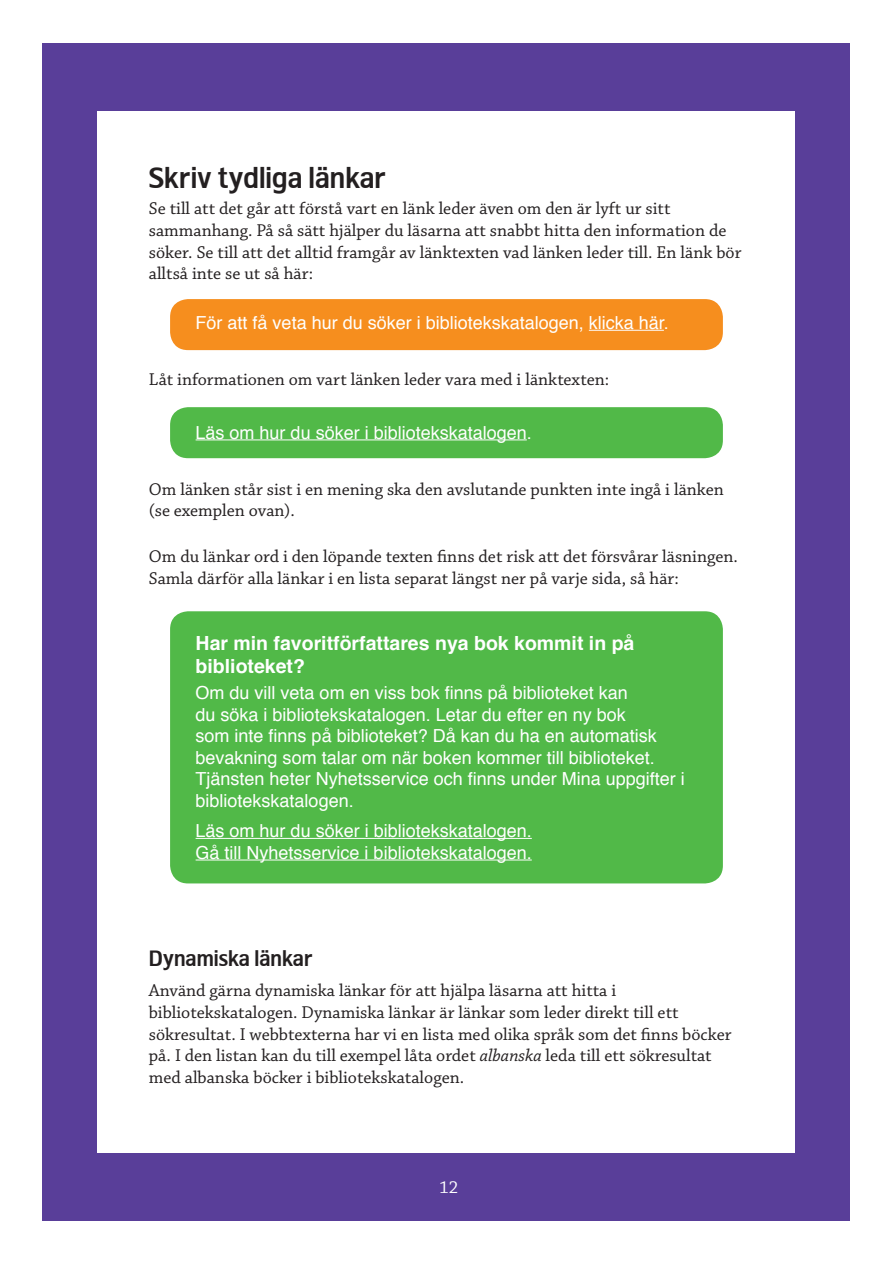
<style>
.page{position:relative;width:893px;height:1263px;background:#fff}
.page>*{position:absolute;margin:0;border:0;box-sizing:border-box;transform-origin:0 0}
.t1{font:30px "Biblio";color:#231f20}
.t2{font:22.5px "Biblio";color:#231f20}
.t3{font:700 19.5px/23.4px "Helvetica";color:#fff}
.t4{font:18px/21.6px "Chaparral Pro";color:#231f20}
.t5{font:18px/21.6px "Helvetica";color:#fff}
.t6{font:18px "Chaparral Pro";color:#fff}
.s1{font-style:italic}
</style>
<div class="page">
<div style="left:43px;top:43px;width:807px;height:1177px;background:#593e99"></div>
<div style="left:98px;top:111px;width:697px;height:1041px;background:#fff"></div>
<div style="left:170px;top:407px;width:553px;height:51px;background:#51b948;border-radius:18px"></div>
<hr style="left:196px;top:439px;width:331px;height:1px;background:#fff">
<div style="left:170px;top:299px;width:553px;height:51px;background:#f68e1e;border-radius:18px"></div>
<hr style="left:589px;top:330px;width:75px;height:1px;background:#fff">
<div style="left:170px;top:611px;width:553px;height:272px;background:#51b948;border-radius:18px"></div>
<hr style="left:196px;top:838px;width:336px;height:1px;background:#fff">
<hr style="left:196px;top:859px;width:336px;height:1px;background:#fff">
<h1 class="t1" style="left:149px;top:162px;width:239px">Skriv tydliga länkar</h1>
<p class="t4" style="left:149px;top:199px;width:594px">Se till att det går att förstå vart en länk leder även om den är lyft ur sitt sammanhang. På så sätt hjälper du läsarna att snabbt hitta den information de söker. Se till att det alltid framgår av länktexten vad länken leder till. En länk bör alltså inte se ut så här:</p>
<p class="t5" style="left:196px;top:312px;width:475px">För att få veta hur du söker i bibliotekskatalogen, klicka här.</p>
<p class="t4" style="left:149px;top:370px;width:462px">Låt informationen om vart länken leder vara med i länktexten:</p>
<p class="t5" style="left:196px;top:422px;width:338px">Läs om hur du söker i bibliotekskatalogen.</p>
<p class="t4" style="left:149px;top:479px;width:577px">Om länken står sist i en mening ska den avslutande punkten inte ingå i länken (se exemplen ovan).</p>
<p class="t4" style="left:149px;top:546px;width:591px">Om du länkar ord i den löpande texten finns det risk att det försvårar läsningen.<br>Samla därför alla länkar i en lista separat längst ner på varje sida, så här:</p>
<p class="t3" style="left:196px;top:631px;width:440px">Har min favoritförfattares nya bok kommit in på biblioteket?</p>
<p class="t5" style="left:196px;top:682px;width:491px">Om du vill veta om en viss bok finns på biblioteket kan<br>du söka i bibliotekskatalogen. Letar du efter en ny bok<br>som inte finns på biblioteket? Då kan du ha en automatisk bevakning som talar om när boken kommer till biblioteket.<br>Tjänsten heter Nyhetsservice och finns under Mina uppgifter i bibliotekskatalogen.</p>
<p class="t5" style="left:196px;top:820px;width:338px">Läs om hur du söker i bibliotekskatalogen.<br>Gå till Nyhetsservice i bibliotekskatalogen.</p>
<p class="t2" style="left:149px;top:946px;width:165px">Dynamiska länkar</p>
<p class="t4" style="left:149px;top:981px;width:584px">Använd gärna dynamiska länkar för att hjälpa läsarna att hitta i bibliotekskatalogen. Dynamiska länkar är länkar som leder direkt till ett sökresultat. I webbtexterna har vi en lista med olika språk som det finns böcker på. I den listan kan du till exempel låta ordet <span class="s1">albanska</span> leda till ett sökresultat med albanska böcker i bibliotekskatalogen.</p>
<p class="t6" style="left:439px;top:1178px;width:20px">12</p>
</div>
